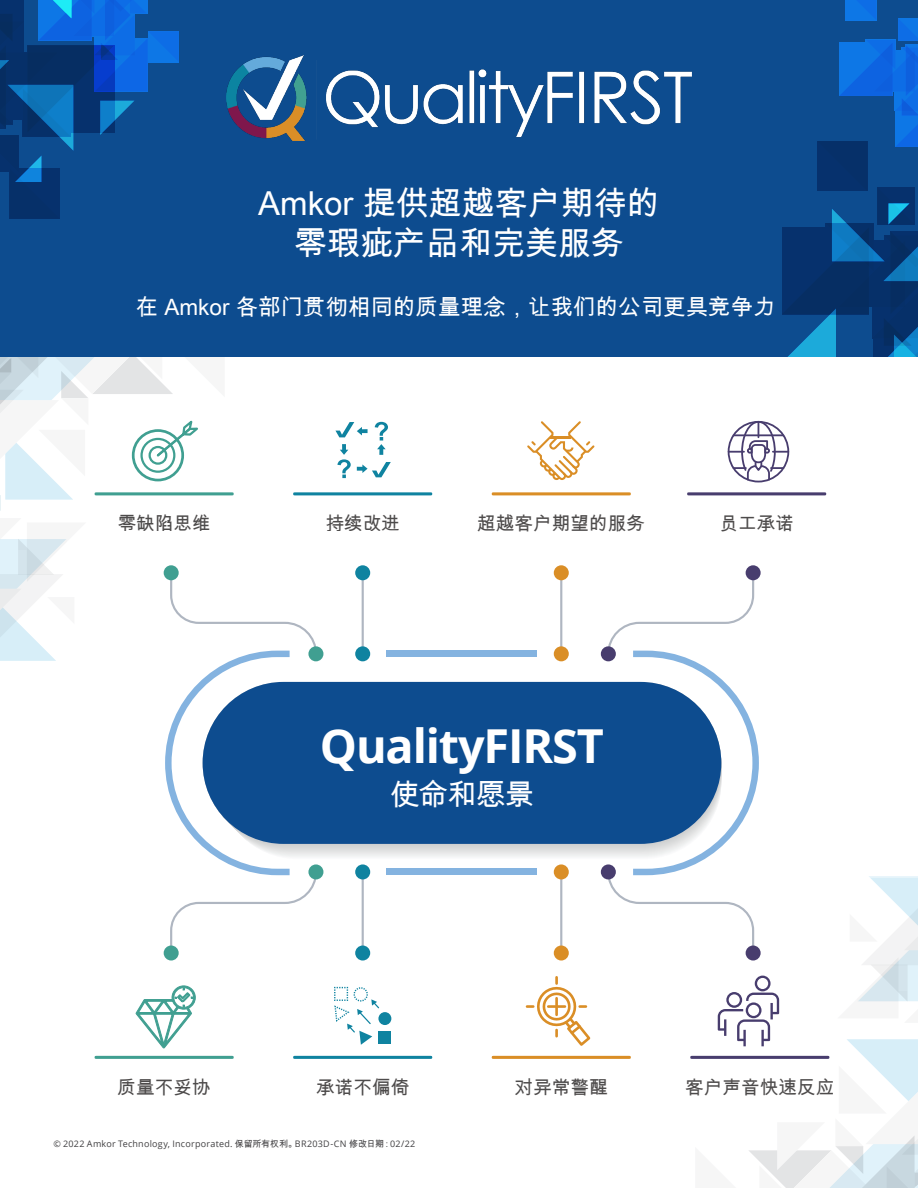
<style>
.page{position:relative;width:918px;height:1188px;background:#fff}
.page>*{position:absolute;margin:0;border:0;box-sizing:border-box;transform-origin:0 0}
.t1{font:700 46.8px "Open Sans";letter-spacing:-.025em;color:#fff}
.t2{font:33px/39.6px "Arial Unicode MS";color:#fff;text-align:center}
.t3{font:29.55px "Arial Unicode MS";letter-spacing:-.025em;color:#fff}
.t4{font:22.5px "Arial Unicode MS";color:#fff}
.t5{font:18.6px "Arial Unicode MS";color:#211e1e}
.t6{font:9px "Open Sans";letter-spacing:.025em;color:#414042}
.s1{font-family:"Arial Unicode MS"}
</style>
<div class="page">
<div style="left:0;top:0;width:918px;height:357px;background:#0d4c8f"></div>
<svg style="left:782px;top:0;width:136px;height:357px"></svg>
<svg style="left:0;top:0;width:179px;height:219px"></svg>
<div style="left:203px;top:682px;width:518px;height:162px;background:#0d4c8f;border-radius:81px"></div>
<div style="left:308px;top:864px;width:15px;height:15px;background:#409f91;border-radius:50%"></div>
<div style="left:164px;top:946px;width:15px;height:15px;background:#409f91;border-radius:50%"></div>
<div style="left:601px;top:864px;width:15px;height:15px;background:#483d6e;border-radius:50%"></div>
<div style="left:387px;top:869px;width:150px;height:6px;background:#84b3e0"></div>
<div style="left:387px;top:651px;width:150px;height:6px;background:#84b3e0"></div>
<div style="left:293px;top:492px;width:139px;height:3px;border:2px solid #0f83a0"></div>
<div style="left:492px;top:492px;width:139px;height:3px;border:2px solid #da8e26"></div>
<div style="left:687px;top:492px;width:139px;height:3px;border:2px solid #483d6e"></div>
<svg style="left:729px;top:420px;width:59px;height:61px"></svg>
<div style="left:95px;top:1056px;width:139px;height:3px;border:2px solid #409f91"></div>
<svg style="left:135px;top:985px;width:61px;height:64px"></svg>
<div style="left:293px;top:1056px;width:139px;height:3px;border:2px solid #0f83a0"></div>
<hr style="left:362px;top:871px;width:2px;height:83px;background:#afb6c1">
<div style="left:355px;top:946px;width:15px;height:15px;background:#0f83a0;border-radius:50%"></div>
<div style="left:355px;top:864px;width:15px;height:15px;background:#0f83a0;border-radius:50%"></div>
<div style="left:378px;top:1031px;width:13px;height:12px;background:#0f83a0"></div>
<div style="left:378px;top:1012px;width:13px;height:13px;background:#0f83a0;border-radius:50%"></div>
<svg style="left:334px;top:987px;width:45px;height:58px"></svg>
<hr style="left:560px;top:871px;width:2px;height:83px;background:#afb6c1">
<div style="left:554px;top:946px;width:15px;height:15px;background:#da8e26;border-radius:50%"></div>
<div style="left:554px;top:864px;width:15px;height:15px;background:#da8e26;border-radius:50%"></div>
<div style="left:492px;top:1056px;width:139px;height:3px;border:2px solid #da8e26"></div>
<div style="left:308px;top:646px;width:15px;height:15px;background:#409f91;border-radius:50%"></div>
<div style="left:601px;top:646px;width:15px;height:15px;background:#483d6e;border-radius:50%"></div>
<div style="left:746px;top:565px;width:15px;height:15px;background:#483d6e;border-radius:50%"></div>
<hr style="left:362px;top:572px;width:2px;height:83px;background:#afb6c1">
<div style="left:355px;top:565px;width:15px;height:15px;background:#0f83a0;border-radius:50%"></div>
<div style="left:355px;top:646px;width:15px;height:15px;background:#0f83a0;border-radius:50%"></div>
<hr style="left:560px;top:572px;width:2px;height:83px;background:#afb6c1">
<div style="left:554px;top:565px;width:15px;height:15px;background:#da8e26;border-radius:50%"></div>
<div style="left:554px;top:646px;width:15px;height:15px;background:#da8e26;border-radius:50%"></div>
<svg style="left:0;top:357px;width:317px;height:597px"></svg>
<svg style="left:527px;top:421px;width:68px;height:59px"></svg>
<svg style="left:357px;top:462px;width:34px;height:15px"></svg>
<svg style="left:335px;top:422px;width:33px;height:15px"></svg>
<svg style="left:375px;top:422px;width:13px;height:33px"></svg>
<svg style="left:337px;top:444px;width:14px;height:34px"></svg>
<svg style="left:607px;top:572px;width:311px;height:616px"></svg>
<svg style="left:527px;top:977px;width:64px;height:69px"></svg>
<img style="left:227px;top:55px;width:464px;height:85px">
<p class="t2" style="left:258px;top:183px;width:403px">Amkor 提供超越客户期待的零瑕疵产品和完美服务</p>
<p class="t4" style="left:136px;top:291px;width:642px">在 Amkor 各部门贯彻相同的质量理念，让我们的公司更具竞争力</p>
<h3 class="t5" style="left:117px;top:510px;width:95px">零缺陷思维</h3>
<h3 class="t5" style="left:325px;top:510px;width:76px">持续改进</h3>
<h3 class="t5" style="left:477px;top:510px;width:169px">超越客户期望的服务</h3>
<h3 class="t5" style="left:719px;top:510px;width:76px">员工承诺</h3>
<p class="t1" style="left:320px;top:713px;width:286px">QualityFIRST</p>
<p class="t3" style="left:390px;top:773px;width:146px">使命和愿景</p>
<h3 class="t5" style="left:117px;top:1074px;width:95px">质量不妥协</h3>
<h3 class="t5" style="left:316px;top:1074px;width:95px">承诺不偏倚</h3>
<h3 class="t5" style="left:515px;top:1074px;width:95px">对异常警醒</h3>
<h3 class="t5" style="left:685px;top:1074px;width:151px">客户声音快速反应</h3>
<p class="t6" style="left:53px;top:1138px;width:363px">© 2022 Amkor Technology, Incorporated. <span class="s1">保留所有权利。</span>BR203D-CN <span class="s1">修改日期：</span>02/22</p>
</div>
